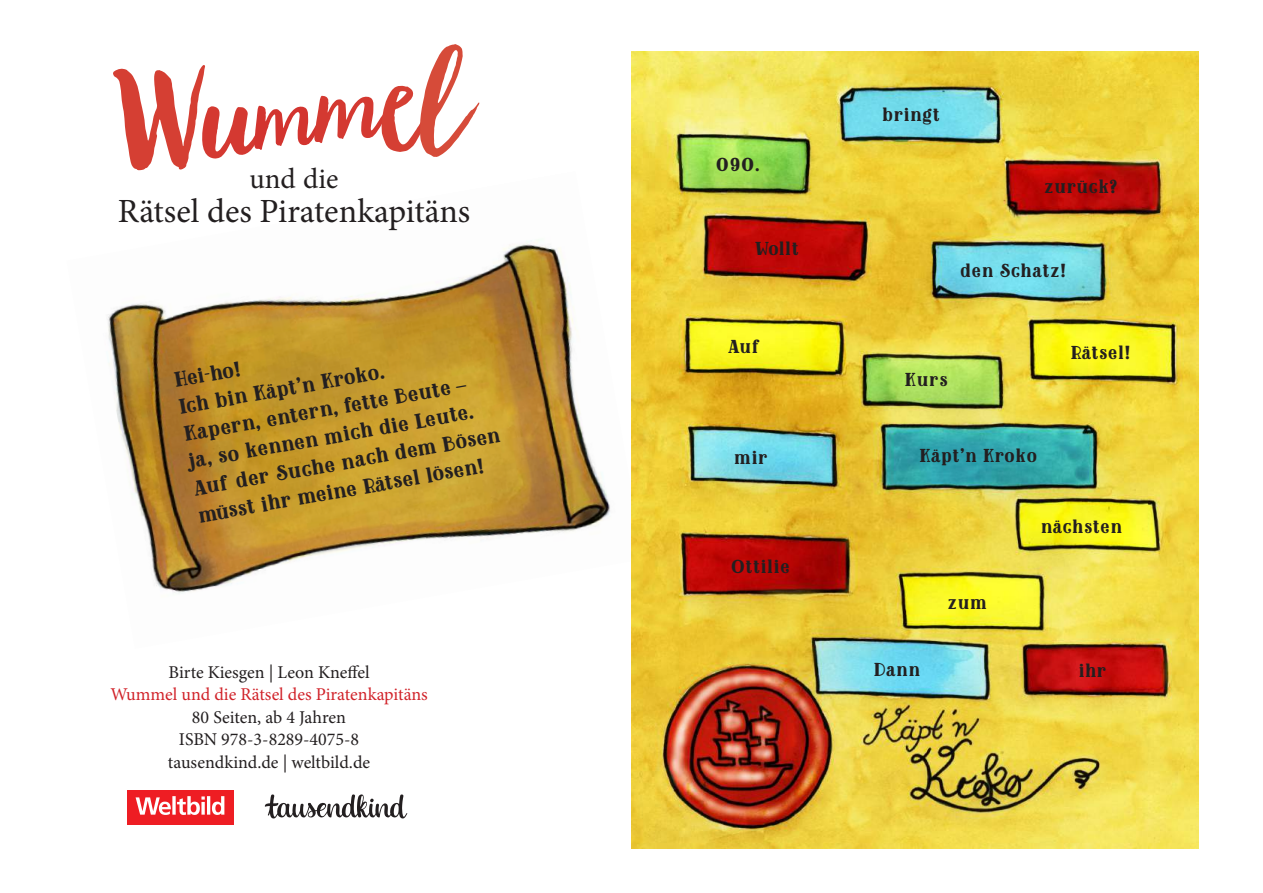
<style>
.page{position:relative;width:1263px;height:893px;background:#fff}
.page>*{position:absolute;margin:0;border:0;box-sizing:border-box;transform-origin:0 0}
.t1{font:157.05px "Garden Grown";color:#d53f33}
.t2{font:33.9px "Minion Pro";color:#231f20}
.t3{font:28.95px "Minion Pro";color:#231f20}
.t4{font:900 21px/27.6px "Baker Street";color:#231f20}
.t5{font:900 18.75px "Baker Street";letter-spacing:.02em;color:#231f20}
.t6{font:18px/22.5px "Minion Pro";color:#231f20;text-align:center}
.t7{font:18px "Minion Pro";color:#d1232a}
.s1{font-size:122.7px;color:#d43931}
.s2{font-size:101.85px;color:#d3342f}
.s3{font-size:109.2px;color:#d43931}
.s4{font-size:130.8px}
.s5{font-size:149.85px;color:#d64b39}
</style>
<div class="page">
<img style="left:107px;top:240px;width:503px;height:354px">
<img style="left:631px;top:51px;width:567px;height:797px">
<div style="left:127px;top:790px;width:107px;height:34px;background:#ee1d23"></div>
<svg style="left:136px;top:796px;width:88px;height:19px"></svg>
<svg style="left:265px;top:794px;width:142px;height:24px"></svg>
<h1 class="t1" style="left:114px;top:16px;width:348px;rotate:-2deg">W<span class="s1">u</span><span class="s2">m</span><span class="s3">m</span><span class="s4">e</span><span class="s5">l</span></h1>
<h3 class="t3" style="left:250px;top:159px;width:90px">und die</h3>
<h2 class="t2" style="left:118px;top:189px;width:354px">Rätsel des Piratenkapitäns</h2>
<p class="t4" style="left:172px;top:366px;width:313px;rotate:-10deg">Hei-ho!<br>Ich bin Käpt’n Kroko.<br>Kapern, entern, fette Beute – ja, so kennen mich die Leute.<br>Aufder Suche nach dem Bösen müsst ihr meine Rätsel lösen!</p>
<p class="t6" style="left:169px;top:661px;width:202px">Birte Kiesgen | Leon Kneffel</p>
<p class="t7" style="left:110px;top:683px;width:319px">Wummel und die Rätsel des Piratenkapitäns</p>
<p class="t6" style="left:168px;top:706px;width:204px">80 Seiten, ab 4 Jahren<br>ISBN 978-3-8289-4075-8 tausendkind.de | weltbild.de</p>
<p class="t5" style="left:715px;top:154px;width:46px">090.</p>
<p class="t5" style="left:755px;top:238px;width:46px">Wollt</p>
<p class="t5" style="left:728px;top:335px;width:34px">Auf</p>
<p class="t5" style="left:734px;top:446px;width:35px">mir</p>
<p class="t5" style="left:731px;top:555px;width:60px">Ottilie</p>
<p class="t5" style="left:882px;top:103px;width:59px">bringt</p>
<p class="t5" style="left:1044px;top:176px;width:75px">zurück?</p>
<p class="t5" style="left:960px;top:259px;width:108px">den Schatz!</p>
<p class="t5" style="left:905px;top:369px;width:45px">Kurs</p>
<p class="t5" style="left:1071px;top:341px;width:61px">Rätsel!</p>
<p class="t5" style="left:919px;top:445px;width:119px">Käpt’n Kroko</p>
<p class="t5" style="left:947px;top:591px;width:41px">zum</p>
<p class="t5" style="left:1041px;top:515px;width:83px">nächsten</p>
<p class="t5" style="left:874px;top:658px;width:48px">Dann</p>
<p class="t5" style="left:1079px;top:659px;width:30px">ihr</p>
</div>
